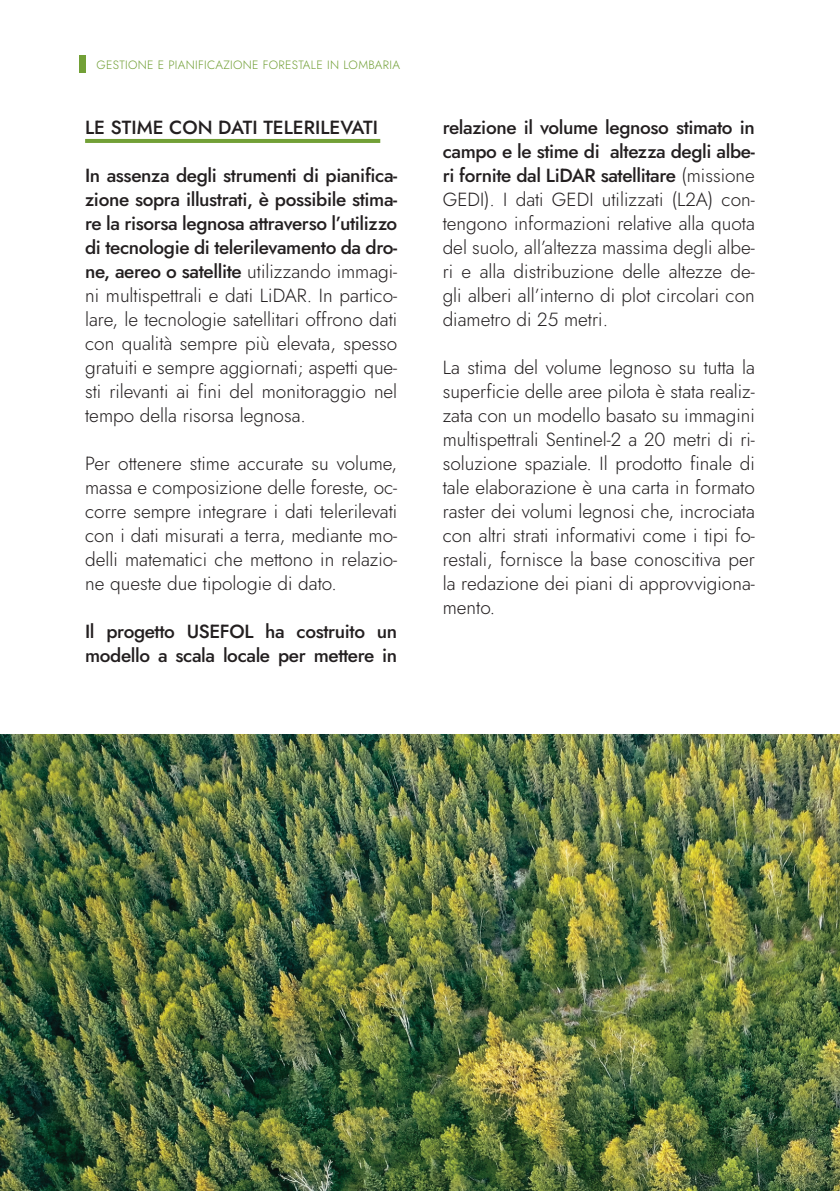
<style>
.page{position:relative;width:840px;height:1191px;background:#fff}
.page>*{position:absolute;margin:0;border:0;box-sizing:border-box;transform-origin:0 0}
.t1{font:300 19px/24px "Jost";color:#231f20;text-align:justify}
.t2{font:500 19px/24px "Jost";letter-spacing:-.02em;color:#231f20}
.t3{font:500 19px "Jost";color:#231f20}
.t4{font:300 12px "Jost";letter-spacing:.025em;color:#72a036}
.s1{font-weight:500}
</style>
<div class="page">
<div style="left:79px;top:55px;width:6px;height:18px;background:#72a036"></div>
<img style="left:0;top:734px;width:839px;height:457px">
<hr style="left:85px;top:139px;width:295px;height:4px;background:#72a036">
<p class="t4" style="left:96px;top:56px;width:305px">GESTIONE E PIANIFICAZIONE FORESTALE IN LOMBARIA</p>
<p class="t3" style="left:85px;top:114px;width:294px">LE STIME CON DATI TELERILEVATI</p>
<p class="t1" style="left:85px;top:163px;width:313px"><span class="s1">In assenza degli strumenti di pianifica&shy;zione sopra illustrati, è possibile stima&shy;re la risorsa legnosa attraverso l’utilizzo di tecnologie di telerilevamento da dro&shy;ne, aereo o satellite</span> utilizzando immagi&shy;ni multispettrali e dati LiDAR. In partico&shy;lare, le tecnologie satellitari offrono dati con qualità sempre più elevata, spesso gratuiti e sempre aggiornati; aspetti que&shy;sti rilevanti ai fini del monitoraggio nel tempo della risorsa legnosa.</p>
<p class="t1" style="left:85px;top:451px;width:313px">Per ottenere stime accurate su volume, massa e composizione delle foreste, oc&shy;corre sempre integrare i dati telerilevati con i dati misurati a terra, mediante mo&shy;delli matematici che mettono in relazio&shy;ne queste due tipologie di dato.</p>
<p class="t2" style="left:85px;top:619px;width:313px">Il progetto USEFOL ha costruito un modello a scala locale per mettere in</p>
<p class="t1" style="left:442px;top:115px;width:313px"><span class="s1">relazione il volume legnoso stimato in campo e le stime di altezza degli albe&shy;ri fornite dal LiDAR satellitare</span> (missione GEDI). I dati GEDI utilizzati (L2A) con&shy;tengono informazioni relative alla quota del suolo, all’altezza massima degli albe&shy;ri e alla distribuzione delle altezze de&shy;gli alberi all’interno di plot circolari con diametro di 25 metri.</p>
<p class="t1" style="left:442px;top:355px;width:313px">La stima del volume legnoso su tutta la superficie delle aree pilota è stata realiz&shy;zata con un modello basato su immagini multispettrali Sentinel-2 a 20 metri di ri&shy;soluzione spaziale. Il prodotto finale di tale elaborazione è una carta in formato raster dei volumi legnosi che, incrociata con altri strati informativi come i tipi fo&shy;restali, fornisce la base conoscitiva per la redazione dei piani di approvvigiona&shy;mento.</p>
</div>
